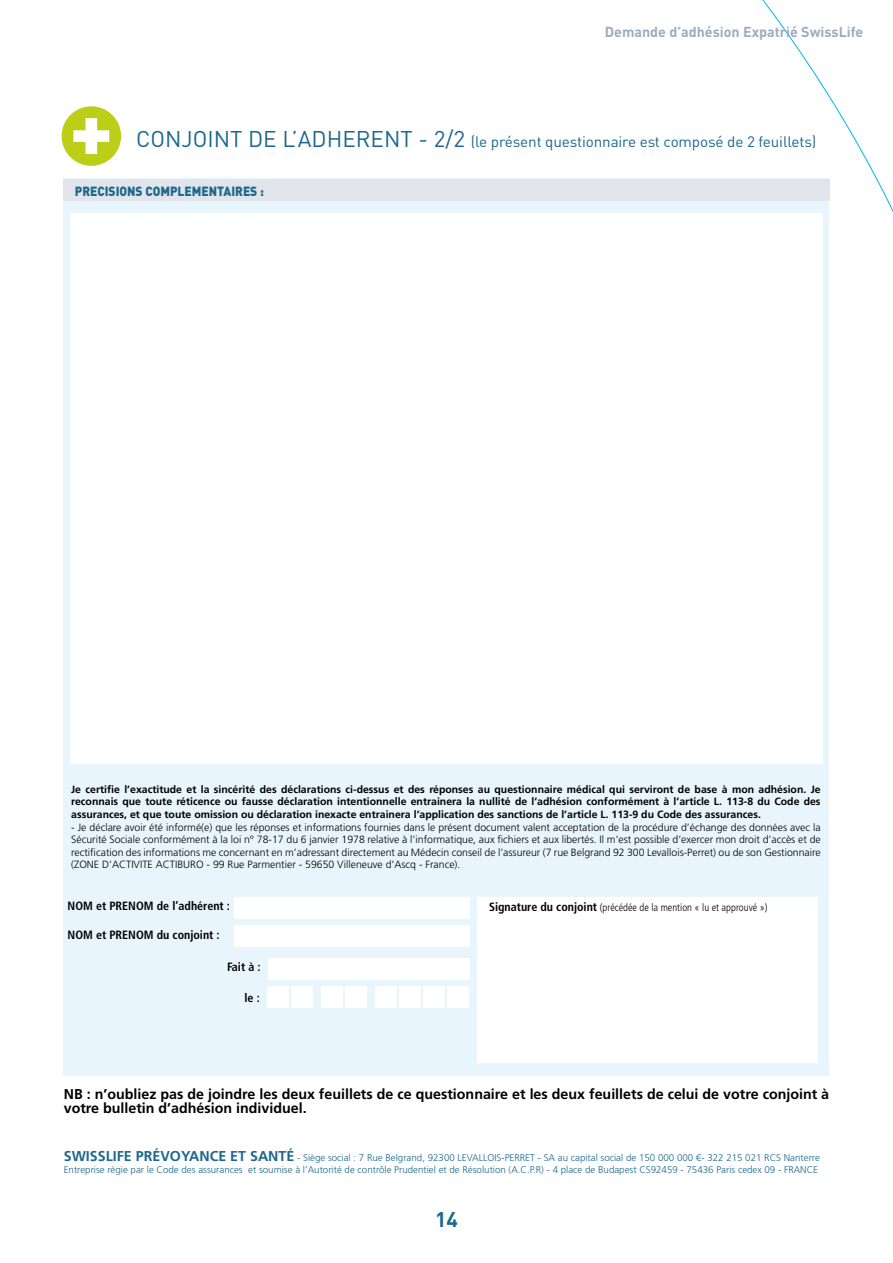
<style>
.page{position:relative;width:893px;height:1263px;background:#fff}
.page>*{position:absolute;margin:0;border:0;box-sizing:border-box;transform-origin:0 0}
.t1{font:700 21px "DIN";color:#1c688c}
.t2{font:15px "DIN";letter-spacing:-.01em;color:#1c688c}
.t3{font:700 14.25px/14.4px "Frutiger LT Std";color:#000}
.t4{font:700 14.25px "DIN";color:#9bacc1}
.t5{font:900 13.2px "DIN";color:#1c688c;scale:.91 1}
.t6{font:700 condensed 12px "Frutiger LT Std";color:#000}
.t7{font:300 10.5px/12.6px "Frutiger LT Std";color:#000;text-align:justify}
.t8{font:700 10.5px/12.6px "Frutiger LT Std";color:#000;text-align:justify}
.t9{font:300 condensed 10.5px "Frutiger LT Std";color:#000}
.t10{font:300 9.75px/11.7px "Frutiger LT Std";color:#1c688c}
.s1{font-size:22.5px}
.s2{font-weight:700;font-size:12px}
.s3{font-weight:700;font-size:14.25px}
</style>
<div class="page">
<div style="left:64px;top:178px;width:765px;height:898px;background:#e8f5fc"></div>
<div style="left:62px;top:106px;width:59px;height:60px;background:#bdce18;border-radius:50%"></div>
<svg style="left:73px;top:118px;width:36px;height:36px"></svg>
<div style="left:63px;top:179px;width:766px;height:22px;background:#e1e5eb"></div>
<div style="left:70px;top:213px;width:753px;height:550px;background:#fff"></div>
<div style="left:235px;top:897px;width:235px;height:21px;background:#fff"></div>
<div style="left:235px;top:926px;width:235px;height:21px;background:#fff"></div>
<div style="left:269px;top:958px;width:201px;height:21px;background:#fff"></div>
<div style="left:478px;top:897px;width:340px;height:166px;background:#fff"></div>
<div style="left:267px;top:986px;width:21px;height:21px;background:#fff"></div>
<div style="left:291px;top:986px;width:22px;height:21px;background:#fff"></div>
<div style="left:321px;top:986px;width:22px;height:21px;background:#fff"></div>
<div style="left:345px;top:986px;width:22px;height:21px;background:#fff"></div>
<div style="left:375px;top:986px;width:22px;height:21px;background:#fff"></div>
<div style="left:399px;top:986px;width:22px;height:21px;background:#fff"></div>
<div style="left:424px;top:986px;width:21px;height:21px;background:#fff"></div>
<div style="left:448px;top:986px;width:21px;height:21px;background:#fff"></div>
<h3 class="t4" style="left:605px;top:23px;width:260px">Demande d’adhésion Expatrié SwissLife</h3>
<h2 class="t2" style="left:136px;top:132px;width:682px"><span class="s1">CONJOINT DE L’ADHERENT - 2/2</span> (le présent questionnaire est composé de 2 feuillets)</h2>
<p class="t5" style="left:75px;top:182px;width:209px">PRECISIONS COMPLEMENTAIRES :</p>
<p class="t8" style="left:71px;top:783px;width:751px">Je certifie l’exactitude et la sincérité des déclarations ci-dessus et des réponses au questionnaire médical qui serviront de base à mon adhésion. Je reconnais que toute réticence ou fausse déclaration intentionnelle entrainera la nullité de l’adhésion conformément à l’article L. 113-8 du Code des assurances, et que toute omission ou déclaration inexacte entrainera l’application des sanctions de l’article L. 113-9 du Code des assurances.</p>
<p class="t7" style="left:71px;top:821px;width:751px">- Je déclare avoir été informé(e) que les réponses et informations fournies dans le présent document valent acceptation de la procédure d’échange des données avec la Sécurité Sociale conformément à la loi n° 78-17 du 6 janvier 1978 relative à l’informatique, aux fichiers et aux libertés. Il m’est possible d’exercer mon droit d’accès et de rectification des informations me concernant en m’adressant directement au Médecin conseil de l’assureur (7 rue Belgrand 92 300 Levallois-Perret) ou de son Gestionnaire (ZONE D’ACTIVITE ACTIBURO - 99 Rue Parmentier - 59650 Villeneuve d’Ascq - France).</p>
<p class="t6" style="left:68px;top:899px;width:164px">NOM et PRENOM de l’adhérent :</p>
<p class="t6" style="left:68px;top:927px;width:154px">NOM et PRENOM du conjoint :</p>
<p class="t6" style="left:227px;top:960px;width:35px">Fait à :</p>
<p class="t6" style="left:244px;top:991px;width:17px">le :</p>
<p class="t9" style="left:489px;top:901px;width:280px"><span class="s2">Signature du conjoint</span> (précédée de la mention « lu et approuvé »)</p>
<h3 class="t3" style="left:64px;top:1087px;width:767px">NB : n’oubliez pas de joindre les deux feuillets de ce questionnaire et les deux feuillets de celui de votre conjoint à votre bulletin d’adhésion individuel.</h3>
<p class="t10" style="left:64px;top:1152px;width:758px"><span class="s3">SWISSLIFE PRÉVOYANCE ET SANTÉ</span> - Siège social : 7 Rue Belgrand, 92300 LEVALLOIS-PERRET - SA au capital social de 150 000 000 €- 322 215 021 RCS Nanterre<br>Entreprise régie par le Code des assurances et soumise à l’Autorité de contrôle Prudentiel et de Résolution (A.C.P.R) - 4 place de Budapest CS92459 - 75436 Paris cedex 09 - FRANCE</p>
<h1 class="t1" style="left:435px;top:1206px;width:24px">14</h1>
</div>
